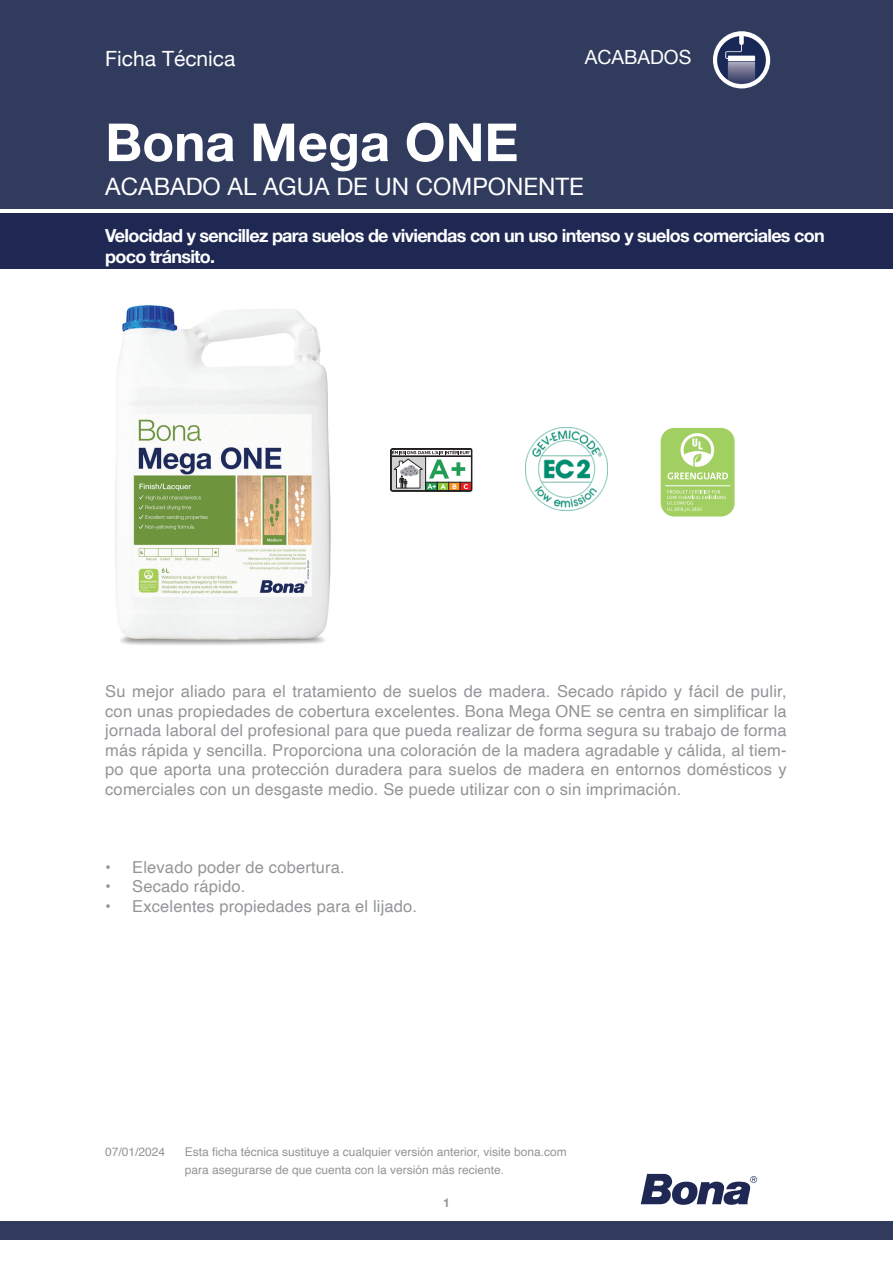
<style>
.page{position:relative;width:893px;height:1263px;background:#fff}
.page>*{position:absolute;margin:0;border:0;box-sizing:border-box;transform-origin:0 0}
.t1{font:700 52.5px "Helvetica Neue";color:#fff}
.t2{font:24px "Helvetica Neue";color:#fff}
.t3{font:21px "Helvetica Neue";color:#fff}
.t4{font:19.5px "Helvetica Neue";color:#fff}
.t5{font:700 18px/21.6px "Helvetica Neue";letter-spacing:-.04em;color:#fff}
.t6{font:16.5px/19.5px "Helvetica";letter-spacing:.01em;color:#939598;text-align:justify}
.t7{font:12px/18px "Helvetica";color:#939598}
.t8{font:700 12px "Helvetica Neue";color:#939598}
.t9{font:4.65px "Courier";color:#fff}
</style>
<div class="page">
<div style="left:0;top:0;width:893px;height:209px;background:#303b5e"></div>
<div style="left:0;top:213px;width:893px;height:55px;background:#1e2853"></div>
<svg style="left:641px;top:1174px;width:116px;height:31px"></svg>
<div style="left:0;top:1221px;width:893px;height:19px;background:#303b5e"></div>
<img style="left:713px;top:31px;width:57px;height:57px;border-radius:29px">
<img style="left:115px;top:305px;width:216px;height:340px">
<div style="left:661px;top:428px;width:74px;height:88px;background:#a2cf62;border-radius:14px"></div>
<hr style="left:665px;top:485px;width:65px;height:1px;background:#fff">
<svg style="left:667px;top:433px;width:61px;height:46px"></svg>
<svg style="left:667px;top:490px;width:59px;height:21px"></svg>
<svg style="left:390px;top:449px;width:82px;height:42px"></svg>
<img style="left:526px;top:428px;width:82px;height:82px">
<p class="t3" style="left:105px;top:43px;width:132px">Ficha Técnica</p>
<p class="t4" style="left:585px;top:43px;width:108px">ACABADOS</p>
<h1 class="t1" style="left:105px;top:110px;width:415px">Bona Mega ONE</h1>
<h2 class="t2" style="left:105px;top:169px;width:480px">ACABADO AL AGUA DE UN COMPONENTE</h2>
<p class="t5" style="left:105px;top:224px;width:721px">Velocidad y sencillez para suelos de viviendas con un uso intenso y suelos comerciales con poco tránsito.</p>
<p class="t9" style="left:683px;top:506px;width:4px">,</p>
<p class="t6" style="left:105px;top:682px;width:683px">Su mejor aliado para el tratamiento de suelos de madera. Secado rápido y fácil de pulir, con unas propiedades de cobertura excelentes. Bona Mega ONE se centra en simplificar la jornada laboral del profesional para que pueda realizar de forma segura su trabajo de forma más rápida y sencilla. Proporciona una coloración de la madera agradable y cálida, al tiem&shy;po que aporta una protección duradera para suelos de madera en entornos domésticos y comerciales con un desgaste medio. Se puede utilizar con o sin imprimación.</p>
<p class="t6" style="left:105px;top:857px;width:241px">• Elevado poder de cobertura.</p>
<p class="t6" style="left:105px;top:877px;width:142px">• Secado rápido.</p>
<p class="t6" style="left:105px;top:896px;width:313px">• Excelentes propiedades para el lijado.</p>
<p class="t7" style="left:105px;top:1143px;width:62px">07/01/2024</p>
<p class="t7" style="left:185px;top:1143px;width:384px">Esta ficha técnica sustituye a cualquier versión anterior, visite bona.com para asegurarse de que cuenta con la versión más reciente.</p>
<p class="t8" style="left:443px;top:1195px;width:8px">1</p>
</div>
